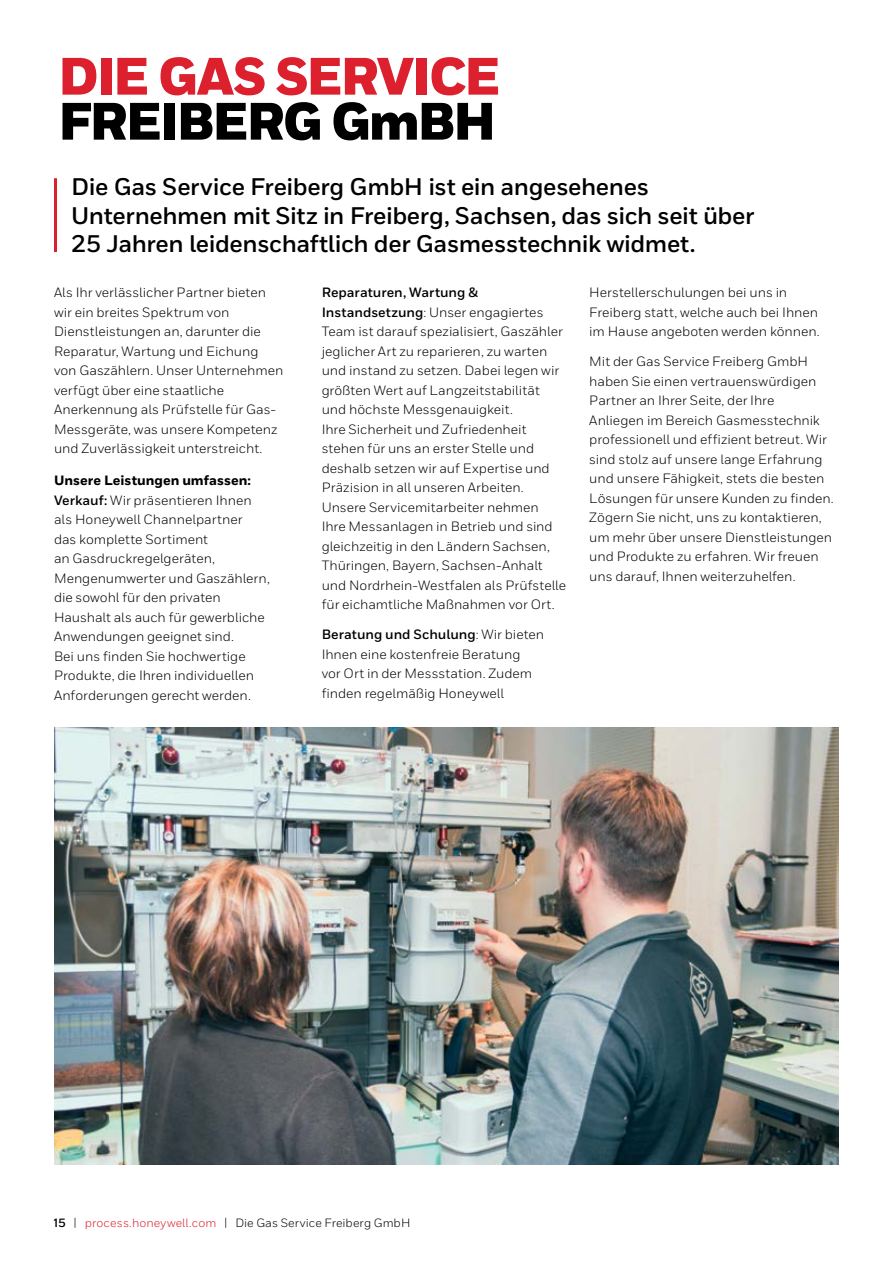
<style>
.page{position:relative;width:893px;height:1263px;background:#fff}
.page>*{position:absolute;margin:0;border:0;box-sizing:border-box;transform-origin:0 0}
.t1{font:900 52.5px "Honeywell Sans";letter-spacing:-.045em;color:#dc202e}
.t2{font:900 52.5px "Honeywell Sans";letter-spacing:-.04em;color:#000}
.t3{font:700 24px/28.5px "Honeywell Sans";letter-spacing:-.015em;color:#000}
.t4{font:13.5px/19.5px "Honeywell Sans";color:#000}
.t5{font:12px "Honeywell Sans";letter-spacing:.01em;color:#000}
.s1{font-weight:800}
.s2{font-weight:700}
.s3{color:#dc202e}
</style>
<div class="page">
<hr style="left:54px;top:178px;width:3px;height:74px;background:#dc202e">
<img style="left:54px;top:727px;width:785px;height:437px">
<h1 class="t1" style="left:58px;top:44px;width:444px">DIE GAS SERVICE</h1>
<h1 class="t2" style="left:58px;top:89px;width:440px">FREIBERG GmBH</h1>
<h2 class="t3" style="left:71px;top:173px;width:685px">Die Gas Service Freiberg GmbH ist ein angesehenes<br>Unternehmen mit Sitz in Freiberg, Sachsen, das sich seit über<br>25 Jahren leidenschaftlich der Gasmesstechnik widmet.</h2>
<p class="t4" style="left:54px;top:283px;width:231px">Als Ihr verlässlicher Partner bieten wir ein breites Spektrum von Dienstleistungen an, darunter die Reparatur, Wartung und Eichung von Gaszählern. Unser Unternehmen verfügt über eine staatliche Anerkennung als Prüfstelle für Gas-Messgeräte, was unsere Kompetenz und Zuverlässigkeit unterstreicht.</p>
<p class="t4" style="left:54px;top:471px;width:217px"><span class="s1">Unsere Leistungen umfassen:<br></span><span class="s2">Verkauf:</span> Wir präsentieren Ihnen als Honeywell Channelpartner<br>das komplette Sortiment<br>an Gasdruckregelgeräten,<br>Mengenumwerter und Gaszählern, die sowohl für den privaten<br>Haushalt als auch für gewerbliche<br>Anwendungen geeignet sind.<br>Bei uns finden Sie hochwertige<br>Produkte, die Ihren individuellen<br>Anforderungen gerecht werden.</p>
<p class="t4" style="left:322px;top:283px;width:246px"><span class="s2">Reparaturen, Wartung &amp; Instandsetzung</span>: Unser engagiertes Team ist darauf spezialisiert, Gaszähler jeglicher Art zu reparieren, zu warten und instand zu setzen. Dabei legen wir größten Wert auf Langzeitstabilität und höchste Messgenauigkeit.<br>Ihre Sicherheit und Zufriedenheit stehen für uns an erster Stelle und deshalb setzen wir auf Expertise und Präzision in all unseren Arbeiten.<br>Unsere Servicemitarbeiter nehmen Ihre Messanlagen in Betrieb und sind gleichzeitig in den Ländern Sachsen, Thüringen, Bayern, Sachsen-Anhalt und Nordrhein-Westfalen als Prüfstelle für eichamtliche Maßnahmen vor Ort.</p>
<p class="t4" style="left:322px;top:625px;width:224px"><span class="s2">Beratung und Schulung</span>: Wir bieten<br>Ihnen eine kostenfreie Beratung<br>vor Ort in der Messstation. Zudem finden regelmäßig Honeywell</p>
<p class="t4" style="left:589px;top:283px;width:232px">Herstellerschulungen bei uns in<br>Freiberg statt, welche auch bei Ihnen im Hause angeboten werden können.</p>
<p class="t4" style="left:589px;top:352px;width:246px">Mit der Gas Service Freiberg GmbH haben Sie einen vertrauenswürdigen Partner an Ihrer Seite, der Ihre<br>Anliegen im Bereich Gasmesstechnik professionell und effizient betreut. Wir sind stolz auf unsere lange Erfahrung und unsere Fähigkeit, stets die besten Lösungen für unsere Kunden zu finden.<br>Zögern Sie nicht, uns zu kontaktieren, um mehr über unsere Dienstleistungen und Produkte zu erfahren. Wir freuen uns darauf, Ihnen weiterzuhelfen.</p>
<p class="t5" style="left:54px;top:1216px;width:358px"><span class="s2">15</span> | <span class="s3">process.honeywell.com</span> | Die Gas Service Freiberg GmbH</p>
</div>
